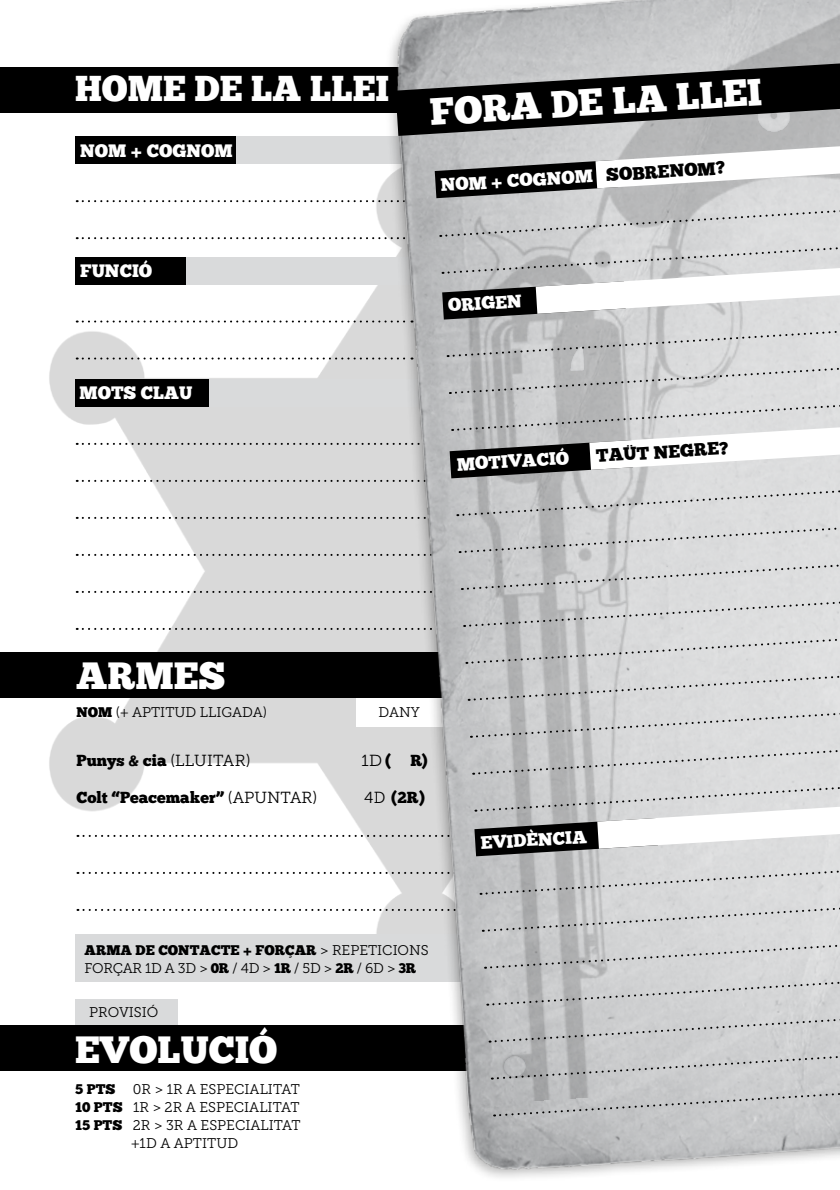
<style>
.page{position:relative;width:840px;height:1190px;background:#fff}
.page>*{position:absolute;margin:0;border:0;box-sizing:border-box;transform-origin:0 0}
.t1{font:38px "Chunk Five";color:#fff}
.t2{font:36px "Chunk Five";color:#fff}
.t3{font:18px "Chunk Five";color:#fff}
.t4{font:18px "Chunk Five";color:#000}
.t5{font:16px "Chunk Five";color:#000}
.t6{font:14px "Museo Slab 300";color:#000}
.t7{font:14px "Chunk Five";color:#000}
.t8{font:14px "Museo Slab 300";letter-spacing:-.02em;color:#000}
.s1{color:#000}
.s2{font-family:"Chunk Five"}
.s3{font-family:"Museo Slab 300"}
</style>
<div class="page">
<img style="left:0;top:163px;width:384px;height:771px">
<div style="left:75px;top:934px;width:396px;height:48px;background:#d9dadb"></div>
<div style="left:356px;top:684px;width:102px;height:43px;background:#fff"></div>
<div style="left:0;top:653px;width:454px;height:45px;background:#000"></div>
<div style="left:0;top:67px;width:414px;height:45px;background:#000"></div>
<div style="left:75px;top:999px;width:102px;height:27px;background:#d9dadb"></div>
<div style="left:0;top:1025px;width:510px;height:46px;background:#000"></div>
<div style="left:75px;top:380px;width:182px;height:27px;background:#000"></div>
<div style="left:209px;top:380px;width:239px;height:27px;background:#d9dadb"></div>
<div style="left:75px;top:258px;width:182px;height:27px;background:#000"></div>
<div style="left:186px;top:258px;width:262px;height:27px;background:#d9dadb"></div>
<div style="left:75px;top:136px;width:182px;height:27px;background:#000"></div>
<div style="left:236px;top:136px;width:212px;height:27px;background:#d9dadb"></div>
<svg style="left:77px;top:200px;width:307px;height:2px"></svg>
<svg style="left:77px;top:237px;width:307px;height:2px"></svg>
<svg style="left:77px;top:321px;width:307px;height:2px"></svg>
<svg style="left:77px;top:358px;width:307px;height:2px"></svg>
<svg style="left:77px;top:443px;width:307px;height:2px"></svg>
<svg style="left:77px;top:480px;width:307px;height:2px"></svg>
<svg style="left:77px;top:517px;width:307px;height:2px"></svg>
<svg style="left:77px;top:554px;width:307px;height:2px"></svg>
<svg style="left:77px;top:591px;width:307px;height:2px"></svg>
<svg style="left:77px;top:628px;width:307px;height:2px"></svg>
<svg style="left:77px;top:872px;width:307px;height:2px"></svg>
<svg style="left:77px;top:909px;width:307px;height:2px"></svg>
<img style="left:384px;top:0;width:456px;height:1176px">
<svg style="left:395px;top:63px;width:33px;height:73px"></svg>
<img style="left:428px;top:10px;width:412px;height:1094px">
<svg style="left:435px;top:146px;width:405px;height:52px"></svg>
<svg style="left:440px;top:208px;width:400px;height:30px;background:#cacbcc"></svg>
<svg style="left:442px;top:245px;width:398px;height:75px"></svg>
<svg style="left:447px;top:329px;width:393px;height:29px;background:#c7c8c9"></svg>
<svg style="left:450px;top:365px;width:390px;height:30px;background:#c7c8c9"></svg>
<svg style="left:449px;top:402px;width:391px;height:76px"></svg>
<svg style="left:457px;top:488px;width:383px;height:29px;background:#cdcecf"></svg>
<svg style="left:459px;top:525px;width:381px;height:29px;background:#cdcecf"></svg>
<svg style="left:462px;top:562px;width:378px;height:29px;background:#cecfd0"></svg>
<svg style="left:464px;top:598px;width:376px;height:30px;background:#cecfd0"></svg>
<svg style="left:466px;top:635px;width:374px;height:30px;background:#cecfd0"></svg>
<svg style="left:468px;top:672px;width:372px;height:30px;background:#cecfd0"></svg>
<svg style="left:471px;top:709px;width:369px;height:30px;background:#cecfd0"></svg>
<svg style="left:473px;top:746px;width:367px;height:29px;background:#cdcecf"></svg>
<svg style="left:77px;top:783px;width:763px;height:73px"></svg>
<svg style="left:480px;top:866px;width:360px;height:30px;background:#cccdce"></svg>
<svg style="left:483px;top:903px;width:357px;height:30px;background:#cccdce"></svg>
<svg style="left:485px;top:940px;width:355px;height:29px;background:#cacbcc"></svg>
<svg style="left:487px;top:977px;width:353px;height:29px;background:#c8c9ca"></svg>
<svg style="left:489px;top:1014px;width:351px;height:29px;background:#c5c6c7"></svg>
<svg style="left:492px;top:1051px;width:348px;height:29px;background:#c1c2c4"></svg>
<svg style="left:494px;top:1088px;width:346px;height:29px;background:#bfc0c1"></svg>
<h2 class="t2" style="left:75px;top:67px;width:315px">HOME DE LA LLEI</h2>
<p class="t3" style="left:80px;top:140px;width:154px">NOM + COGNOM</p>
<p class="t3" style="left:80px;top:260px;width:73px">FUNCIÓ</p>
<p class="t3" style="left:80px;top:382px;width:114px">MOTS CLAU</p>
<h1 class="t1" style="left:429px;top:88px;width:334px;rotate:-3deg">FORA DE LA LLEI</h1>
<p class="t3" style="left:440px;top:174px;width:286px;rotate:-3deg">NOM + COGNOM <span class="s1">SOBRENOM?</span></p>
<p class="t3" style="left:447px;top:294px;width:75px;rotate:-3deg">ORIGEN</p>
<p class="t3" style="left:456px;top:453px;width:114px;rotate:-3deg">MOTIVACIÓ</p>
<p class="t4" style="left:595px;top:444px;width:134px;rotate:-3deg">TAÜT NEGRE?</p>
<h1 class="t1" style="left:76px;top:653px;width:151px">ARMES</h1>
<p class="t6" style="left:76px;top:705px;width:192px"><span class="s2">NOM</span> (+ APTITUD LLIGADA)</p>
<p class="t6" style="left:378px;top:705px;width:43px">DANY</p>
<p class="t5" style="left:76px;top:751px;width:176px">Punys &amp; cia <span class="s3">(LLUITAR)</span></p>
<p class="t5" style="left:361px;top:751px;width:68px"><span class="s3">1D</span> ( R)</p>
<p class="t5" style="left:76px;top:788px;width:242px">Colt “Peacemaker” <span class="s3">(APUNTAR)</span></p>
<p class="t5" style="left:364px;top:788px;width:62px"><span class="s3">4D</span> (2R)</p>
<p class="t7" style="left:85px;top:942px;width:345px">ARMA DE CONTACTE + FORÇAR <span class="s3">&gt; REPETICIONS</span></p>
<p class="t8" style="left:85px;top:961px;width:333px">FORÇAR 1D A 3D &gt; <span class="s2">0R</span> / 4D &gt; <span class="s2">1R</span> / 5D &gt; <span class="s2">2R</span> / 6D &gt; <span class="s2">3R</span></p>
<p class="t6" style="left:89px;top:1004px;width:71px">PROVISIÓ</p>
<h1 class="t1" style="left:75px;top:1027px;width:204px">EVOLUCIÓ</h1>
<p class="t7" style="left:75px;top:1081px;width:42px">5 PTS</p>
<p class="t6" style="left:133px;top:1082px;width:168px">0R &gt; 1R A ESPECIALITAT</p>
<p class="t6" style="left:75px;top:1100px;width:226px"><span class="s2">10 PTS</span> 1R &gt; 2R A ESPECIALITAT</p>
<p class="t6" style="left:75px;top:1118px;width:227px"><span class="s2">15 PTS</span> 2R &gt; 3R A ESPECIALITAT</p>
<p class="t6" style="left:131px;top:1136px;width:109px">+1D A APTITUD</p>
<p class="t3" style="left:480px;top:832px;width:107px;rotate:-3deg">EVIDÈNCIA</p>
</div>
